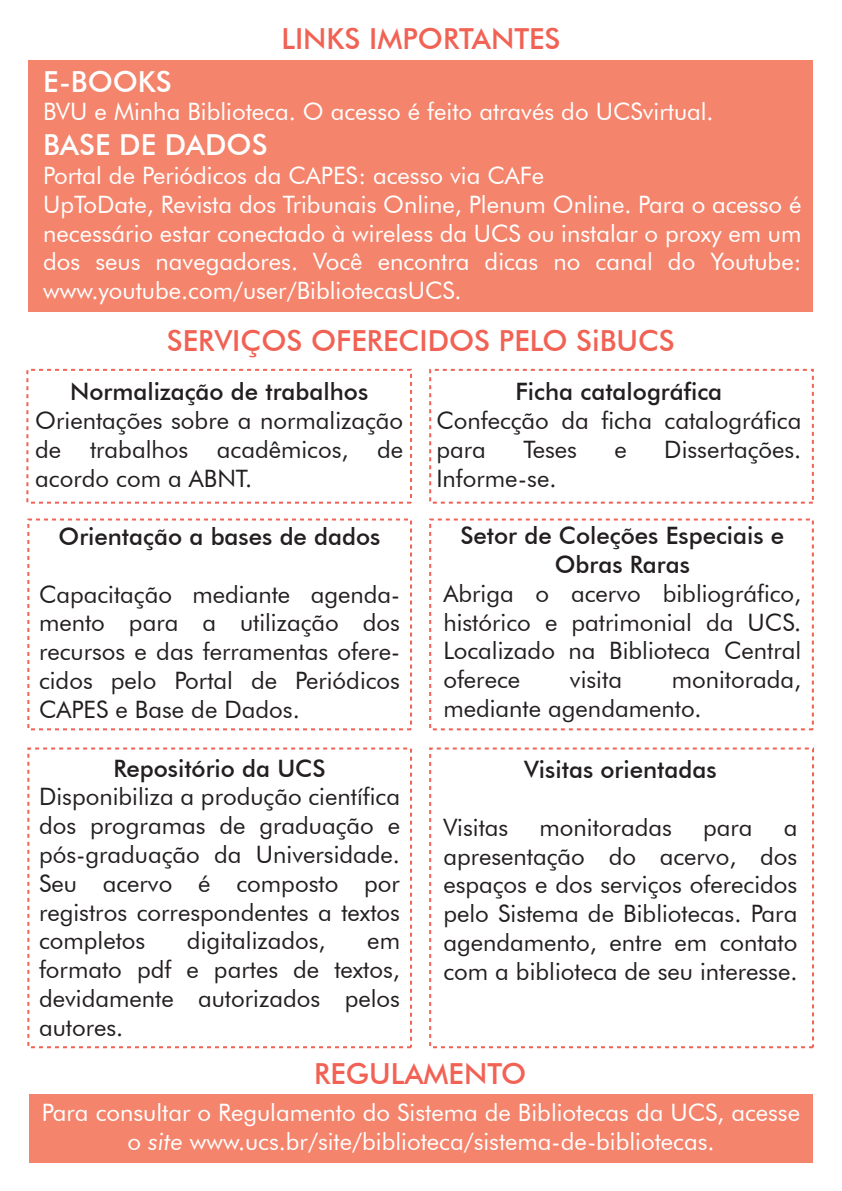
<style>
.page{position:relative;width:842px;height:1191px;background:#fff}
.page>*{position:absolute;margin:0;border:0;box-sizing:border-box;transform-origin:0 0}
.t1{font:500 29px "Futura BT";color:#f16254}
.t2{font:500 29px "Futura BT";color:#fff}
.t3{font:24px/28.8px "Futura BT";color:#231f20;text-align:justify}
.t4{font:24px/28.8px "Futura BT";color:#fff}
.t5{font:500 24px/28.8px "Futura BT";color:#231f20;text-align:center}
.s1{font-style:italic}
</style>
<div class="page">
<div style="left:429px;top:369px;width:385px;height:134px;border:2px dashed #f06253"></div>
<div style="left:27px;top:518px;width:385px;height:212px;border:2px dashed #f06253"></div>
<div style="left:27px;top:747px;width:385px;height:301px;border:2px dashed #f06253"></div>
<div style="left:429px;top:747px;width:385px;height:301px;border:2px dashed #f06253"></div>
<div style="left:429px;top:518px;width:385px;height:212px;border:2px dashed #f06253"></div>
<div style="left:26px;top:369px;width:386px;height:134px;border:2px dashed #f06253"></div>
<div style="left:28px;top:61px;width:785px;height:251px;background:#f4846c"></div>
<div style="left:29px;top:1094px;width:784px;height:68px;background:#f4846c"></div>
<p class="t1" style="left:281px;top:21px;width:281px">LINKS IMPORTANTES</p>
<p class="t2" style="left:43px;top:64px;width:130px">E-BOOKS</p>
<p class="t4" style="left:43px;top:97px;width:672px">BVU e Minha Biblioteca. O acesso é feito através do UCSvirtual.</p>
<p class="t2" style="left:43px;top:127px;width:226px">BASE DE DADOS</p>
<p class="t4" style="left:43px;top:161px;width:760px">Portal de Periódicos da CAPES: acesso via CAFe<br>UpToDate, Revista dos Tribunais Online, Plenum Online. Para o acesso é necessário estar conectado à wireless da UCS ou instalar o proxy em um dos seus navegadores. Você encontra dicas no canal do Youtube: www.youtube.com/user/BibliotecasUCS.</p>
<p class="t1" style="left:167px;top:323px;width:510px">SERVIÇOS OFERECIDOS PELO SiBUCS</p>
<p class="t5" style="left:70px;top:377px;width:300px">Normalização de trabalhos</p>
<p class="t3" style="left:35px;top:406px;width:370px">Orientações sobre a normalização de trabalhos acadêmicos, de acordo com a ABNT.</p>
<p class="t5" style="left:59px;top:522px;width:323px">Orientação a bases de dados</p>
<p class="t3" style="left:39px;top:579px;width:362px">Capacitação mediante agenda&shy;mento para a utilização dos recursos e das ferramentas ofere&shy;cidos pelo Portal de Periódicos CAPES e Base de Dados.</p>
<p class="t5" style="left:515px;top:377px;width:208px">Ficha catalográfica</p>
<p class="t3" style="left:436px;top:406px;width:366px">Confecção da ficha catalográfica para</p>
<p class="t3" style="left:523px;top:434px;width:55px">Teses</p>
<p class="t3" style="left:614px;top:434px;width:14px">e</p>
<p class="t3" style="left:664px;top:434px;width:138px">Dissertações.</p>
<p class="t3" style="left:436px;top:463px;width:122px">Informe-se.</p>
<p class="t5" style="left:460px;top:521px;width:325px">Setor de Coleções Especiais e<br>Obras Raras</p>
<p class="t3" style="left:443px;top:578px;width:359px">Abriga o acervo bibliográfico, histórico e patrimonial da UCS.<br>Localizado na Biblioteca Central oferece</p>
<p class="t3" style="left:443px;top:665px;width:359px;text-indent:228px">monitorada, mediante agendamento.</p>
<p class="t5" style="left:524px;top:755px;width:194px">Visitas orientadas</p>
<p class="t3" style="left:443px;top:812px;width:66px">Visitas</p>
<p class="t3" style="left:539px;top:812px;width:134px">monitoradas</p>
<p class="t3" style="left:703px;top:812px;width:51px">para</p>
<p class="t3" style="left:570px;top:665px;width:54px">visita</p>
<p class="t5" style="left:113px;top:753px;width:214px">Repositório da UCS</p>
<p class="t3" style="left:39px;top:782px;width:362px">Disponibiliza a produção científica dos programas de graduação e pós-graduação da Universidade.<br>Seu acervo é composto por registros correspondentes a textos completos</p>
<p class="t3" style="left:443px;top:812px;width:356px;text-indent:340px">a apresentação do acervo, dos espaços e dos serviços oferecidos pelo Sistema de Bibliotecas. Para agendamento, entre em contato com a biblioteca de seu interesse.</p>
<p class="t3" style="left:187px;top:926px;width:140px">digitalizados,</p>
<p class="t3" style="left:39px;top:926px;width:362px;text-indent:328px">em formato pdf e partes de textos, devidamente autorizados pelos autores.</p>
<p class="t1" style="left:314px;top:1056px;width:213px">REGULAMENTO</p>
<p class="t4" style="left:42px;top:1097px;width:759px;text-align:center">Para consultar o Regulamento do Sistema de Bibliotecas da UCS, acesse o <span class="s1">site</span> www.ucs.br/site/biblioteca/sistema-de-bibliotecas.</p>
</div>
